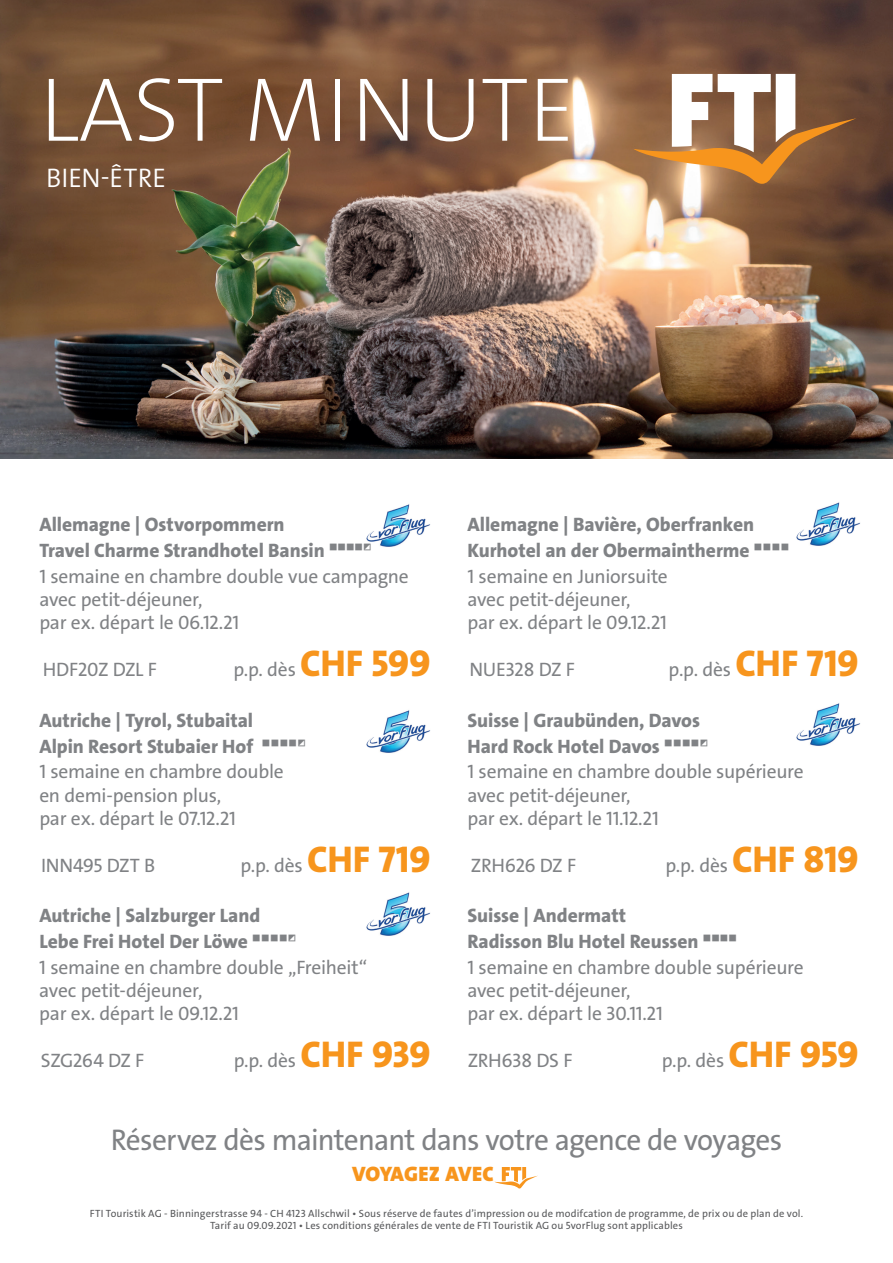
<style>
.page{position:relative;width:893px;height:1263px;background:#fff}
.page>*{position:absolute;margin:0;border:0;box-sizing:border-box;transform-origin:0 0}
.t1{font:200 91.5px "The Sans Os F";color:#fff}
.t2{font:30px "The Sans Os F";letter-spacing:-.03em;color:#808285}
.t3{font:300 27px "The Sans Os F";color:#fff}
.t4{font:900 21px "The Sans Os F";letter-spacing:-.005em;color:#f7951d}
.t5{font:19.5px/23.4px "The Sans Os F";letter-spacing:-.015em;color:#808285}
.t6{font:800 19.5px/25.7px "The Sans Os F";letter-spacing:-.005em;color:#808285}
.t7{font:10.5px/12px "The Sans Os F";letter-spacing:.01em;color:#57585a;text-align:center}
.s1{font-weight:800;font-size:37.5px;color:#f7951d}
</style>
<div class="page">
<img style="left:0;top:0;width:893px;height:458px">
<svg style="left:633px;top:74px;width:223px;height:110px"></svg>
<svg style="left:494px;top:1167px;width:44px;height:21px"></svg>
<div style="left:7px;top:121px;width:200px;height:111px;background:#013c3e;opacity:.1"></div>
<img style="left:367px;top:504px;width:64px;height:43px">
<img style="left:367px;top:892px;width:63px;height:44px">
<img style="left:796px;top:502px;width:64px;height:44px">
<img style="left:796px;top:703px;width:64px;height:43px">
<img style="left:367px;top:710px;width:64px;height:43px">
<svg style="left:367px;top:544px;width:4px;height:3px"></svg>
<h1 class="t1" style="left:40px;top:51px;width:537px">LAST MINUTE</h1>
<h3 class="t3" style="left:46px;top:161px;width:122px">BIEN-ÊTRE</h3>
<p class="t6" style="left:39px;top:512px;width:287px">Allemagne | Ostvorpommern<br>Travel Charme Strandhotel Bansin</p>
<p class="t5" style="left:39px;top:564px;width:371px">1 semaine en chambre double vue campagne avec petit-déjeuner,<br>par ex. départ le 06.12.21</p>
<p class="t5" style="left:43px;top:658px;width:116px">HDF20Z DZL F</p>
<p class="t5" style="left:233px;top:658px;width:199px">p.p. dès <span class="s1">CHF 599</span></p>
<p class="t6" style="left:39px;top:708px;width:216px">Autriche | Tyrol, Stubaital<br>Alpin Resort Stubaier Hof</p>
<p class="t5" style="left:39px;top:760px;width:246px">1 semaine en chambre double en demi-pension plus,<br>par ex. départ le 07.12.21</p>
<p class="t5" style="left:41px;top:854px;width:116px">INN495 DZT B</p>
<p class="t5" style="left:240px;top:854px;width:192px">p.p. dès <span class="s1">CHF 719</span></p>
<p class="t6" style="left:39px;top:903px;width:222px">Autriche | Salzburger Land<br>Lebe Frei Hotel Der Löwe</p>
<p class="t5" style="left:39px;top:955px;width:329px">1 semaine en chambre double „Freiheit“ avec petit-déjeuner,<br>par ex. départ le 09.12.21</p>
<p class="t5" style="left:41px;top:1049px;width:105px">SZG264 DZ F</p>
<p class="t5" style="left:234px;top:1049px;width:199px">p.p. dès <span class="s1">CHF 939</span></p>
<p class="t6" style="left:467px;top:512px;width:288px">Allemagne | Bavière, Oberfranken<br>Kurhotel an der Obermaintherme</p>
<p class="t5" style="left:467px;top:564px;width:202px">1 semaine en Juniorsuite avec petit-déjeuner,<br>par ex. départ le 09.12.21</p>
<p class="t5" style="left:469px;top:658px;width:107px">NUE328 DZ F</p>
<p class="t5" style="left:669px;top:658px;width:192px">p.p. dès <span class="s1">CHF 719</span></p>
<p class="t6" style="left:467px;top:708px;width:234px">Suisse | Graubünden, Davos<br>Hard Rock Hotel Davos</p>
<p class="t5" style="left:467px;top:760px;width:338px">1 semaine en chambre double supérieure avec petit-déjeuner,<br>par ex. départ le 11.12.21</p>
<p class="t5" style="left:471px;top:854px;width:107px">ZRH626 DZ F</p>
<p class="t5" style="left:665px;top:854px;width:195px">p.p. dès <span class="s1">CHF 819</span></p>
<p class="t6" style="left:467px;top:903px;width:233px">Suisse | Andermatt<br>Radisson Blu Hotel Reussen</p>
<p class="t5" style="left:467px;top:955px;width:338px">1 semaine en chambre double supérieure avec petit-déjeuner,<br>par ex. départ le 30.11.21</p>
<p class="t5" style="left:468px;top:1049px;width:106px">ZRH638 DS F</p>
<p class="t5" style="left:662px;top:1049px;width:199px">p.p. dès <span class="s1">CHF 959</span></p>
<h2 class="t2" style="left:111px;top:1121px;width:673px">Réservez dès maintenant dans votre agence de voyages</h2>
<p class="t4" style="left:352px;top:1161px;width:143px">VOYAGEZ AVEC</p>
<p class="t7" style="left:90px;top:1207px;width:715px">FTI Touristik AG - Binningerstrasse 94 - CH 4123 Allschwil • Sous réserve de fautes d’impression ou de modifcation de programme, de prix ou de plan de vol.<br>Tarif au 09.09.2021 • Les conditions générales de vente de FTI Touristik AG ou 5vorFlug sont applicables</p>
</div>
